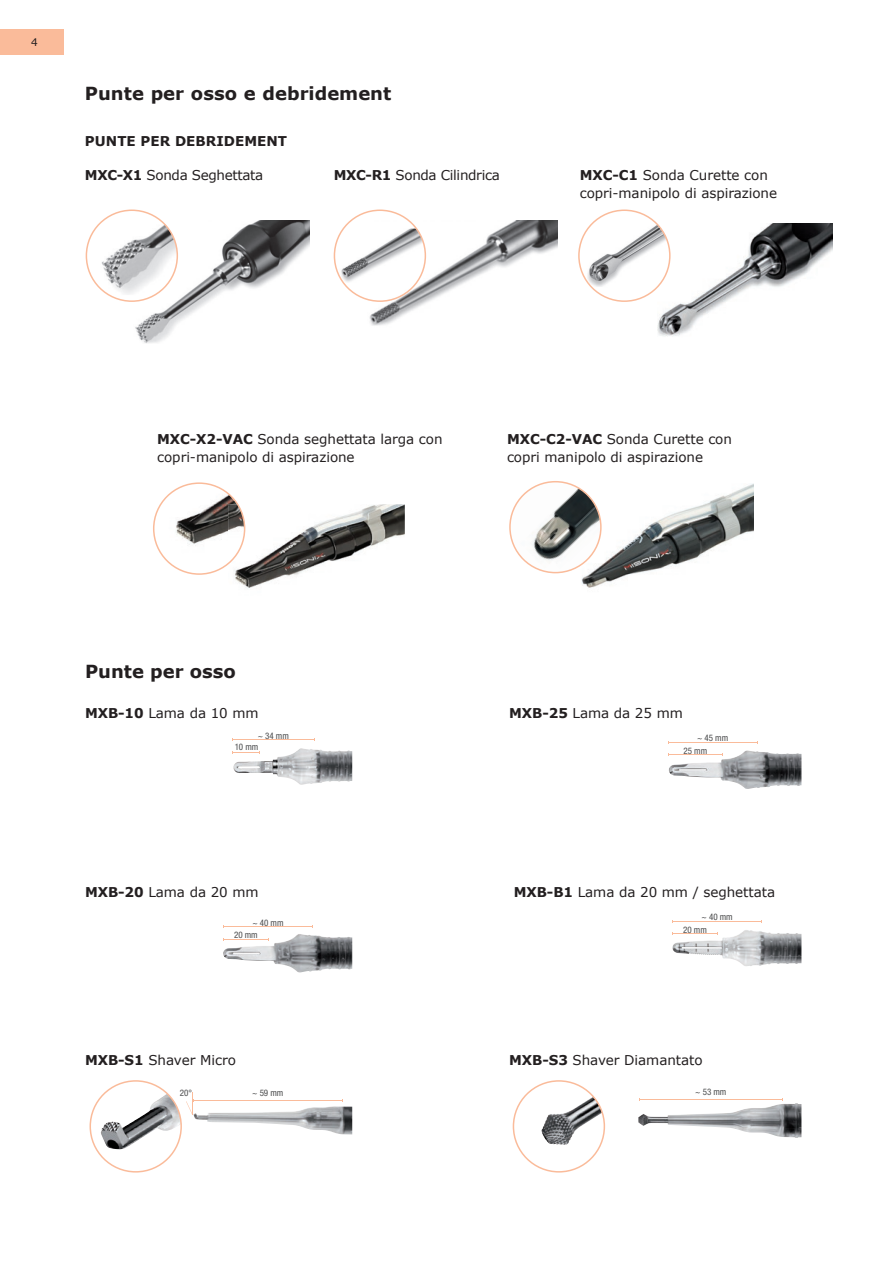
<style>
.page{position:relative;width:893px;height:1263px;background:#fff}
.page>*{position:absolute;margin:0;border:0;box-sizing:border-box;transform-origin:0 0}
.t1{font:700 18px "Verdana";color:#231f20}
.t2{font:13.5px/18px "Verdana";letter-spacing:-.005em;color:#231f20}
.t3{font:13.5px "Verdana";letter-spacing:-.025em;color:#231f20}
.t4{font:700 13.5px "Verdana";letter-spacing:.005em;color:#231f20}
.t5{font:10.5px "Verdana";color:#231f20}
.t6{font:condensed 9px/12.6px "Helvetica Neue LT Std";letter-spacing:-.005em;color:#4b4c4d}
.s1{font-weight:700}
</style>
<div class="page">
<div style="left:0;top:29px;width:64px;height:26px;background:#fabb9a"></div>
<img style="left:135px;top:220px;width:174px;height:123px">
<svg style="left:86px;top:209px;width:92px;height:93px"></svg>
<img style="left:369px;top:221px;width:188px;height:105px">
<svg style="left:334px;top:209px;width:92px;height:93px"></svg>
<img style="left:657px;top:223px;width:176px;height:113px">
<svg style="left:578px;top:209px;width:93px;height:93px"></svg>
<img style="left:551px;top:484px;width:202px;height:104px">
<svg style="left:509px;top:481px;width:93px;height:92px"></svg>
<img style="left:235px;top:504px;width:170px;height:85px">
<svg style="left:153px;top:482px;width:92px;height:93px"></svg>
<svg style="left:513px;top:1080px;width:92px;height:92px"></svg>
<img style="left:233px;top:748px;width:119px;height:37px">
<svg style="left:233px;top:751px;width:27px;height:2px"></svg>
<hr style="left:233px;top:739px;width:82px;height:1px;background:#fabb9a">
<img style="left:223px;top:934px;width:129px;height:38px">
<hr style="left:223px;top:939px;width:45px;height:1px;background:#fabb9a">
<hr style="left:223px;top:926px;width:90px;height:1px;background:#fabb9a">
<hr style="left:668px;top:742px;width:89px;height:1px;background:#fabb9a">
<img style="left:668px;top:750px;width:133px;height:39px">
<img style="left:194px;top:1106px;width:158px;height:28px">
<hr style="left:193px;top:1100px;width:149px;height:1px;background:#fabb9a">
<svg style="left:90px;top:1080px;width:104px;height:92px"></svg>
<img style="left:638px;top:1103px;width:163px;height:35px">
<hr style="left:640px;top:1099px;width:142px;height:1px;background:#fabb9a">
<hr style="left:673px;top:921px;width:89px;height:1px;background:#fabb9a">
<img style="left:672px;top:930px;width:113px;height:36px">
<p class="t5" style="left:31px;top:35px;width:8px">4</p>
<h1 class="t1" style="left:85px;top:81px;width:308px">Punte per osso e debridement</h1>
<p class="t4" style="left:85px;top:131px;width:204px">PUNTE PER DEBRIDEMENT</p>
<p class="t3" style="left:85px;top:165px;width:180px"><span class="s1">MXC-X1</span> Sonda Seghettata</p>
<p class="t3" style="left:334px;top:165px;width:168px"><span class="s1">MXC-R1</span> Sonda Cilindrica</p>
<p class="t2" style="left:580px;top:166px;width:199px"><span class="s1">MXC-C1</span> Sonda Curette con copri-manipolo di aspirazione</p>
<p class="t2" style="left:157px;top:430px;width:287px"><span class="s1">MXC-X2-VAC</span> Sonda seghettata larga con copri-manipolo di aspirazione</p>
<p class="t2" style="left:507px;top:430px;width:226px"><span class="s1">MXC-C2-VAC</span> Sonda Curette con copri manipolo di aspirazione</p>
<h1 class="t1" style="left:85px;top:659px;width:152px">Punte per osso</h1>
<p class="t2" style="left:85px;top:704px;width:175px"><span class="s1">MXB-10</span> Lama da 10 mm</p>
<p class="t6" style="left:235px;top:730px;width:56px;line-height:11.6px;text-indent:23px">~ 34 mm<br>10 mm</p>
<p class="t2" style="left:85px;top:883px;width:175px"><span class="s1">MXB-20</span> Lama da 20 mm</p>
<p class="t6" style="left:234px;top:916px;width:51px;text-indent:18px">~ 40 mm<br>20 mm</p>
<p class="t2" style="left:509px;top:704px;width:175px"><span class="s1">MXB-25</span> Lama da 25 mm</p>
<p class="t6" style="left:684px;top:731px;width:46px;text-indent:13px">~ 45 mm<br>25 mm</p>
<p class="t2" style="left:514px;top:883px;width:263px"><span class="s1">MXB-B1</span> Lama da 20 mm / seghettata</p>
<p class="t6" style="left:683px;top:911px;width:51px;text-indent:18px">~ 40 mm<br>20 mm</p>
<p class="t2" style="left:85px;top:1051px;width:152px"><span class="s1">MXB-S1</span> Shaver Micro</p>
<p class="t2" style="left:509px;top:1051px;width:195px"><span class="s1">MXB-S3</span> Shaver Diamantato</p>
<p class="t6" style="left:180px;top:1087px;width:14px">20°</p>
<p class="t6" style="left:252px;top:1087px;width:33px">~ 59 mm</p>
<p class="t6" style="left:695px;top:1086px;width:33px">~ 53 mm</p>
</div>
